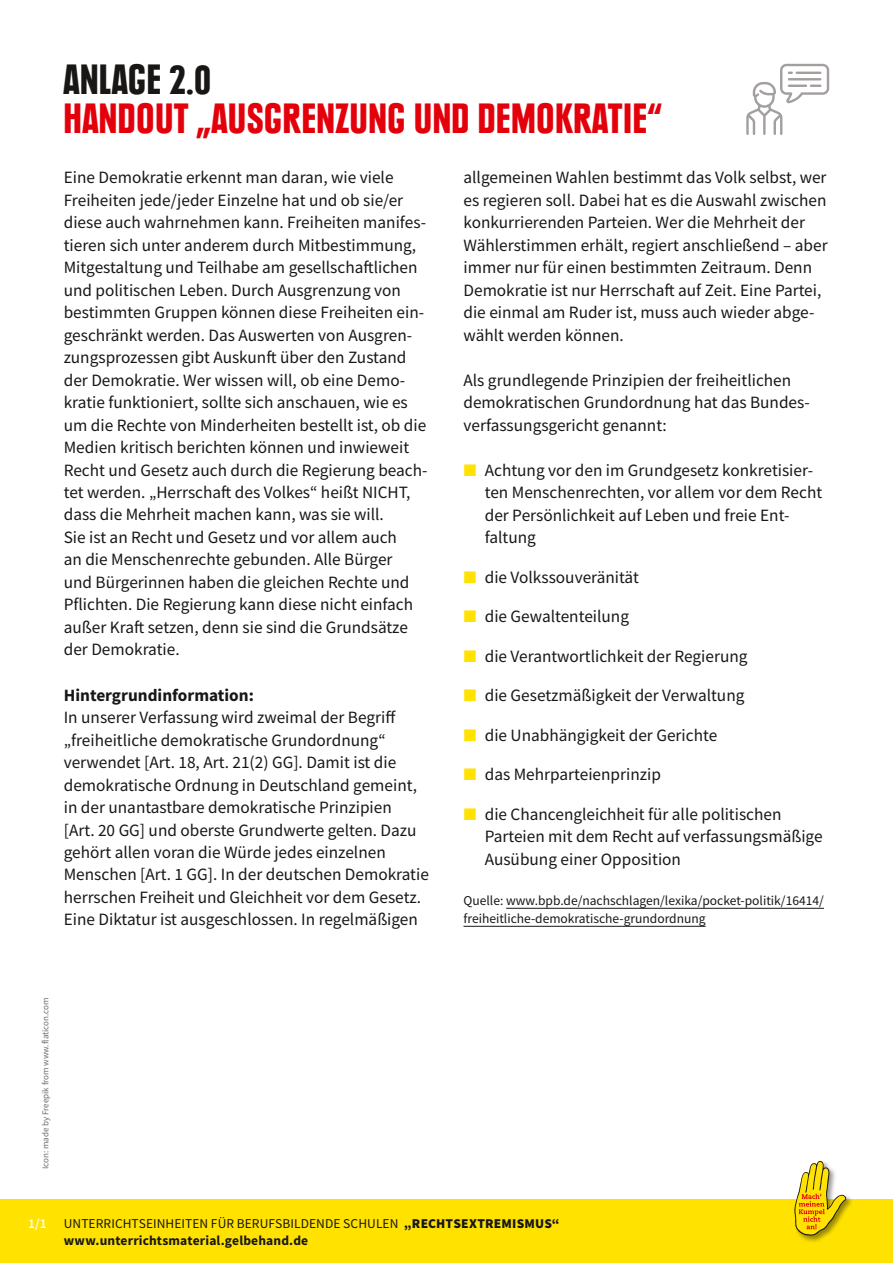
<style>
.page{position:relative;width:893px;height:1263px;background:#fff}
.page>*{position:absolute;margin:0;border:0;box-sizing:border-box;transform-origin:0 0}
.t1{font:900 condensed 42px "Plak LT";letter-spacing:.025em;color:#e3000b}
.t2{font:900 condensed 42px "Plak LT";letter-spacing:.025em;color:#181716}
.t3{font:17.25px/22.5px "Source Sans Pro";color:#181716}
.t4{font:700 17.25px "Source Sans Pro";color:#181716}
.t5{font:13.5px/16.2px "Source Sans Pro";color:#181716}
.t6{font:600 13.5px "Source Sans Pro";color:#fff}
.t7{font:9px "Source Sans Pro";color:#6e6e6e}
.s1{font-weight:900}
.s2{font-weight:700}
</style>
<div class="page">
<div style="left:0;top:1199px;width:893px;height:64px;background:#ffe200"></div>
<div style="left:793px;top:1160px;width:61px;height:83px;background:#181716;opacity:.45"></div>
<svg style="left:794px;top:1161px;width:52px;height:75px"></svg>
<svg style="left:746px;top:64px;width:83px;height:71px"></svg>
<hr style="left:506px;top:908px;width:318px;height:1px;background:#181716">
<hr style="left:463px;top:926px;width:243px;height:1px;background:#181716">
<h1 class="t2" style="left:64px;top:54px;width:149px">ANLAGE 2.0</h1>
<h1 class="t1" style="left:64px;top:93px;width:599px">HANDOUT „AUSGRENZUNG UND DEMOKRATIE“</h1>
<p class="t3" style="left:64px;top:166px;width:365px">Eine Demokratie erkennt man daran, wie viele Freiheiten jede/jeder Einzelne hat und ob sie/er diese auch wahrnehmen kann. Freiheiten manifes&shy;tieren sich unter anderem durch Mitbestimmung, Mitgestaltung und Teilhabe am gesellschaftlichen und politischen Leben. Durch Ausgrenzung von bestimmten Gruppen können diese Freiheiten ein&shy;geschränkt werden. Das Auswerten von Ausgren&shy;zungsprozessen gibt Auskunft über den Zustand der Demokratie. Wer wissen will, ob eine Demo&shy;kratie funktioniert, sollte sich anschauen, wie es um die Rechte von Minderheiten bestellt ist, ob die Medien kritisch berichten können und inwieweit Recht und Gesetz auch durch die Regierung beach&shy;tet werden. „Herrschaft des Volkes“ heißt NICHT, dass die Mehrheit machen kann, was sie will.<br>Sie ist an Recht und Gesetz und vor allem auch<br>an die Menschenrechte gebunden. Alle Bürger<br>und Bürgerinnen haben die gleichen Rechte und Pflichten. Die Regierung kann diese nicht einfach außer Kraft setzen, denn sie sind die Grundsätze der Demokratie.</p>
<p class="t4" style="left:64px;top:683px;width:192px">Hintergrundinformation:</p>
<p class="t3" style="left:64px;top:706px;width:367px">In unserer Verfassung wird zweimal der Begriff „freiheitliche demokratische Grundordnung“ verwendet [Art. 18, Art. 21(2) GG]. Damit ist die demokratische Ordnung in Deutschland gemeint, in der unantastbare demokratische Prinzipien<br>[Art. 20 GG] und oberste Grundwerte gelten. Dazu gehört allen voran die Würde jedes einzelnen Menschen [Art. 1 GG]. In der deutschen Demokratie herrschen Freiheit und Gleichheit vor dem Gesetz.<br>Eine Diktatur ist ausgeschlossen. In regelmäßigen</p>
<p class="t3" style="left:463px;top:166px;width:366px">allgemeinen Wahlen bestimmt das Volk selbst, wer es regieren soll. Dabei hat es die Auswahl zwischen konkurrierenden Parteien. Wer die Mehrheit der Wählerstimmen erhält, regiert anschließend – aber immer nur für einen bestimmten Zeitraum. Denn Demokratie ist nur Herrschaft auf Zeit. Eine Partei, die einmal am Ruder ist, muss auch wieder abge&shy;wählt werden können.</p>
<p class="t3" style="left:463px;top:368px;width:348px">Als grundlegende Prinzipien der freiheitlichen demokratischen Grundordnung hat das Bundes&shy;verfassungsgericht genannt:</p>
<p class="t3" style="left:485px;top:458px;width:339px">Achtung vor den im Grundgesetz konkretisier&shy;ten Menschenrechten, vor allem vor dem Recht der Persönlichkeit auf Leben und freie Ent&shy;faltung</p>
<p class="t3" style="left:485px;top:565px;width:156px">die Volkssouveränität</p>
<p class="t3" style="left:485px;top:605px;width:146px">die Gewaltenteilung</p>
<p class="t3" style="left:485px;top:644px;width:264px">die Verantwortlichkeit der Regierung</p>
<p class="t3" style="left:485px;top:684px;width:261px">die Gesetzmäßigkeit der Verwaltung</p>
<p class="t3" style="left:485px;top:723px;width:234px">die Unabhängigkeit der Gerichte</p>
<p class="t3" style="left:485px;top:763px;width:178px">das Mehrparteienprinzip</p>
<p class="t3" style="left:485px;top:802px;width:339px">die Chancengleichheit für alle politischen<br>Parteien mit dem Recht auf verfassungsmäßige<br>Ausübung einer Opposition</p>
<p class="t5" style="left:463px;top:892px;width:362px;line-height:18px">Quelle: www.bpb.de/nachschlagen/lexika/pocket-politik/16414/ freiheitliche-demokratische-grundordnung</p>
<p class="t7" style="left:40px;top:1169px;width:173px;rotate:-90deg">Icon: made by Freepik from www.flaticon.com</p>
<p class="t6" style="left:28px;top:1215px;width:20px">1/1</p>
<p class="t5" style="left:64px;top:1216px;width:497px">UNTERRICHTSEINHEITEN FÜR BERUFSBILDENDE SCHULEN <span class="s1">„RECHTSEXTREMISMUS“ </span><span class="s2">www.unterrichtsmaterial.gelbehand.de</span></p>
</div>
